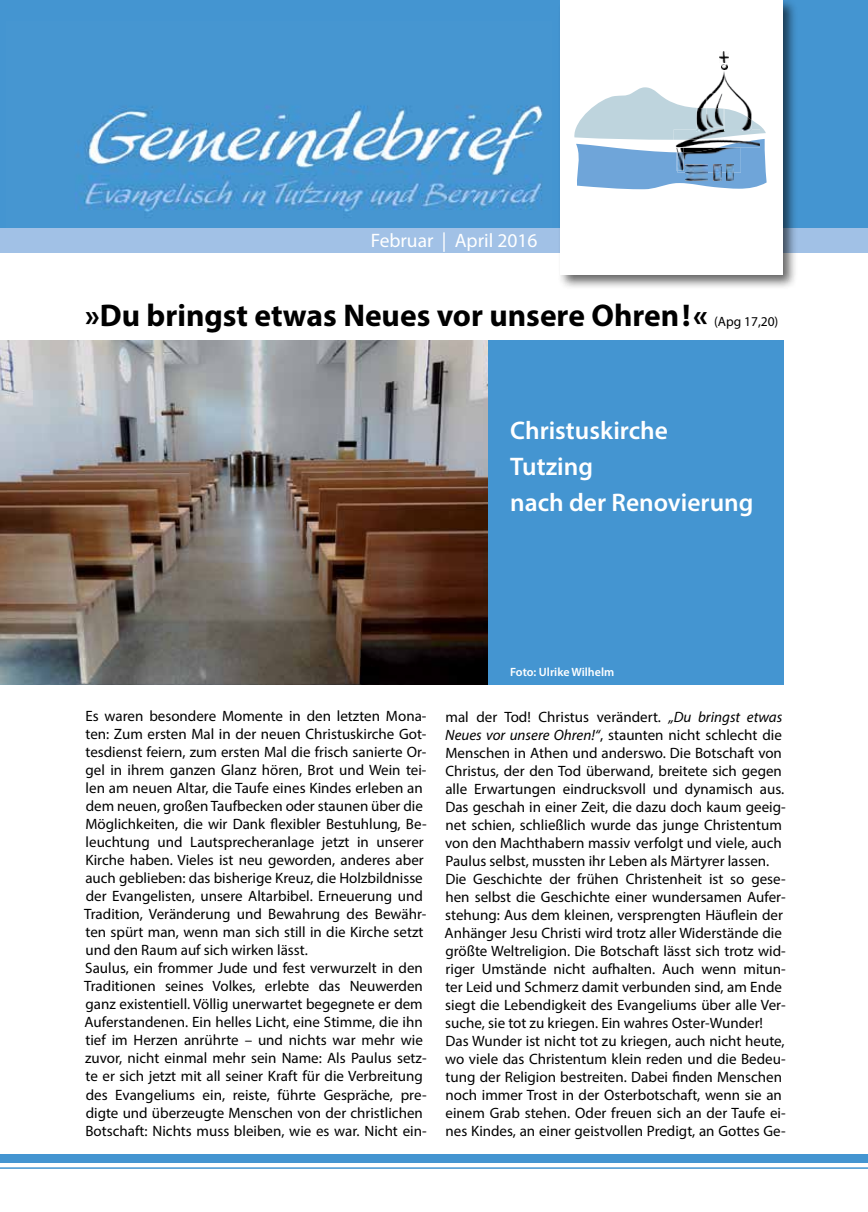
<style>
.page{position:relative;width:868px;height:1212px;background:#fff}
.page>*{position:absolute;margin:0;border:0;box-sizing:border-box;transform-origin:0 0}
.t1{font:700 31.5px "Myriad Pro";color:#000}
.t2{font:600 25.5px/36px "Myriad Pro";color:#fff}
.t3{font:19.5px "Myriad Pro";color:#fff}
.t4{font:15px/18px "Myriad Pro";color:#000}
.t5{font:13.5px "Myriad Pro";color:#000}
.t6{font:600 12px "Myriad Pro";color:#fff}
.s1{font-style:italic}
</style>
<div class="page">
<div style="left:0;top:227px;width:867px;height:26px;background:#a1c1e6"></div>
<div style="left:0;top:340px;width:783px;height:345px;background:#4495d1"></div>
<img style="left:0;top:340px;width:487px;height:345px">
<div style="left:0;top:1154px;width:867px;height:9px;background:#4495d1"></div>
<hr style="left:0;top:1167px;width:867px;height:2px;background:#4495d1">
<div style="left:0;top:0;width:867px;height:227px;background:#4495d1"></div>
<img style="left:75px;top:105px;width:468px;height:107px">
<div style="left:557px;top:0;width:241px;height:290px;background:#000;opacity:.6"></div>
<div style="left:560px;top:1px;width:222px;height:274px;background:#fff"></div>
<img style="left:717px;top:71px;width:7px;height:16px">
<img style="left:724px;top:74px;width:7px;height:13px">
<svg style="left:574px;top:87px;width:192px;height:102px"></svg>
<svg style="left:719px;top:51px;width:9px;height:19px"></svg>
<h3 class="t3" style="left:371px;top:228px;width:168px">Februar | April 2016</h3>
<h1 class="t1" style="left:85px;top:294px;width:624px">»Du bringst etwas Neues vor unsere Ohren ! «</h1>
<p class="t5" style="left:714px;top:313px;width:66px">(Apg 17,20)</p>
<h2 class="t2" style="left:510px;top:412px;width:245px">Christuskirche<br>Tutzing<br>nach der Renovierung</h2>
<p class="t6" style="left:510px;top:665px;width:106px">Foto: Ulrike Wilhelm</p>
<p class="t4" style="left:84px;top:707px;width:344px">Es waren besondere Momente in den letzten Mona&shy;ten: Zum ersten Mal in der neuen Christuskirche Got&shy;tesdienst feiern, zum ersten Mal die frisch sanierte Or&shy;gel in ihrem ganzen Glanz hören, Brot und Wein tei&shy;len am neuen Altar, die Taufe eines Kindes erleben an dem neuen, großen Taufbecken oder staunen über die Möglichkeiten, die wir Dank flexibler Bestuhlung, Be&shy;leuchtung und Lautsprecheranlage jetzt in unserer Kirche haben. Vieles ist neu geworden, anderes aber auch geblieben: das bisherige Kreuz, die Holzbildnisse der Evangelisten, unsere Altarbibel. Erneuerung und Tradition, Veränderung und Bewahrung des Bewähr&shy;ten spürt man, wenn man sich still in die Kirche setzt und den Raum auf sich wirken lässt.<br>Saulus, ein frommer Jude und fest verwurzelt in den Traditionen seines Volkes, erlebte das Neuwerden ganz existentiell. Völlig unerwartet begegnete er dem Auferstandenen. Ein helles Licht, eine Stimme, die ihn tief im Herzen anrührte – und nichts war mehr wie zuvor, nicht einmal mehr sein Name: Als Paulus setz&shy;te er sich jetzt mit all seiner Kraft für die Verbreitung des Evangeliums ein, reiste, führte Gespräche, pre&shy;digte und überzeugte Menschen von der christlichen Botschaft: Nichts muss bleiben, wie es war. Nicht ein-</p>
<p class="t4" style="left:444px;top:707px;width:342px">mal der Tod! Christus verändert. <span class="s1">„Du bringst etwas Neues vor unsere Ohren!“</span>, staunten nicht schlecht die Menschen in Athen und anderswo. Die Botschaft von Christus, der den Tod überwand, breitete sich gegen alle Erwartungen eindrucksvoll und dynamisch aus.<br>Das geschah in einer Zeit, die dazu doch kaum geeig&shy;net schien, schließlich wurde das junge Christentum von den Machthabern massiv verfolgt und viele, auch Paulus selbst, mussten ihr Leben als Märtyrer lassen.<br>Die Geschichte der frühen Christenheit ist so gese&shy;hen selbst die Geschichte einer wundersamen Aufer&shy;stehung: Aus dem kleinen, versprengten Häuflein der Anhänger Jesu Christi wird trotz aller Widerstände die größte Weltreligion. Die Botschaft lässt sich trotz wid&shy;riger Umstände nicht aufhalten. Auch wenn mitun&shy;ter Leid und Schmerz damit verbunden sind, am Ende siegt die Lebendigkeit des Evangeliums über alle Ver&shy;suche, sie tot zu kriegen. Ein wahres Oster-Wunder!<br>Das Wunder ist nicht tot zu kriegen, auch nicht heute, wo viele das Christentum klein reden und die Bedeu&shy;tung der Religion bestreiten. Dabei finden Menschen noch immer Trost in der Osterbotschaft, wenn sie an einem Grab stehen. Oder freuen sich an der Taufe ei&shy;nes Kindes, an einer geistvollen Predigt, an Gottes Ge-</p>
</div>
